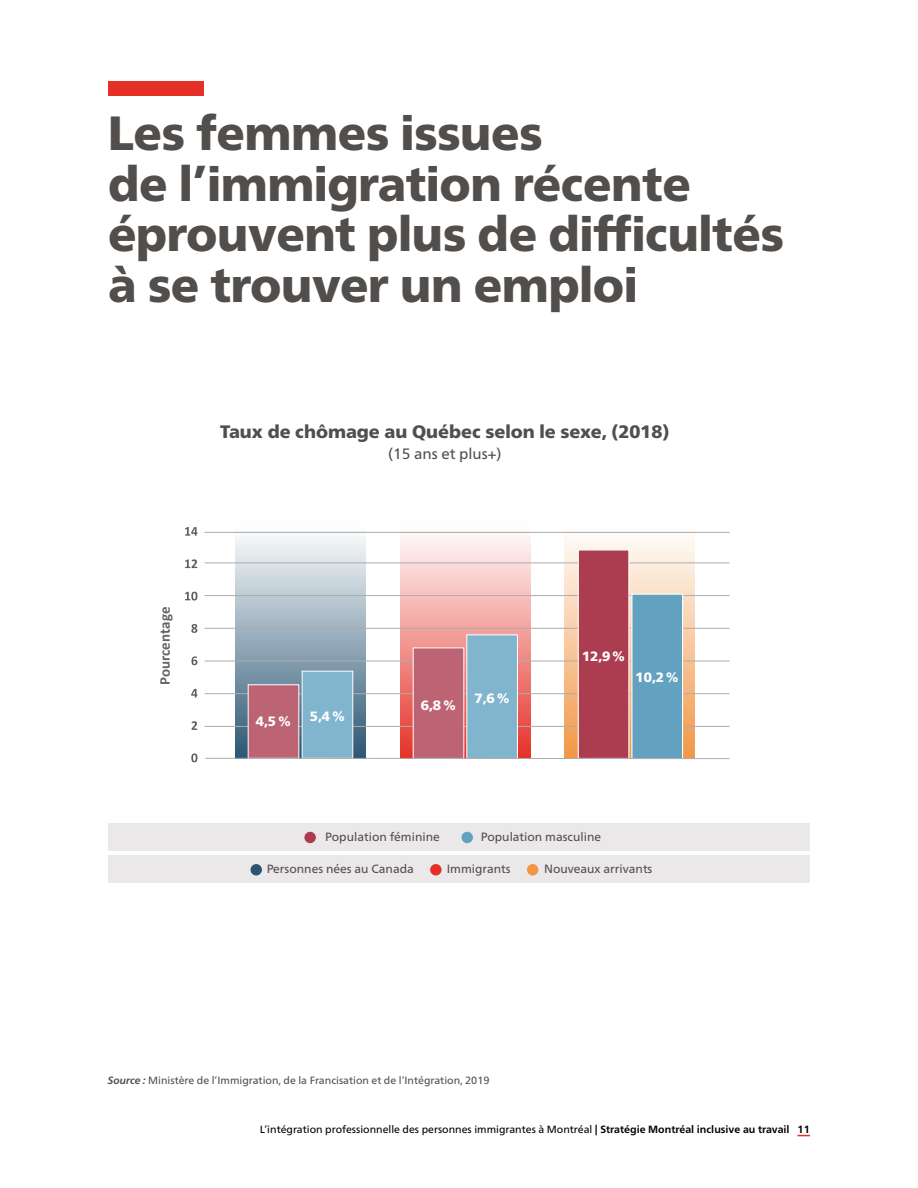
<style>
.page{position:relative;width:918px;height:1188px;background:#fff}
.page>*{position:absolute;margin:0;border:0;box-sizing:border-box;transform-origin:0 0}
.t1{font:900 48px/51px "Frutiger Pro";letter-spacing:-.01em;color:#514e4c}
.t2{font:900 18px "Frutiger Pro";color:#514e4c}
.t3{font:15px "Frutiger Pro";color:#514e4c}
.t4{font:700 15px "Calibri";color:#676362}
.t5{font:900 13.5px "Frutiger Pro";color:#fff}
.t6{font:12px "Frutiger Pro";color:#514e4c}
.t7{font:10.5px "Frutiger Pro";color:#000}
.t8{font:10.5px "Frutiger Pro";color:#514e4c}
.s1{font-weight:700;font-style:italic}
.s2{font-weight:700}
</style>
<div class="page">
<svg style="left:797px;top:1135px;width:13px;height:1px"></svg>
<svg style="left:235px;top:531px;width:131px;height:227px;background:#acbcc8"></svg>
<svg style="left:400px;top:531px;width:131px;height:227px;background:#f5b7b4"></svg>
<svg style="left:565px;top:531px;width:130px;height:227px"></svg>
<hr style="left:205px;top:532px;width:525px;height:1px;background:#acacac">
<hr style="left:205px;top:563px;width:525px;height:1px;background:#acacac">
<hr style="left:205px;top:595px;width:525px;height:1px;background:#acacac">
<hr style="left:205px;top:628px;width:525px;height:1px;background:#acacac">
<hr style="left:205px;top:661px;width:525px;height:1px;background:#acacac">
<hr style="left:205px;top:693px;width:525px;height:1px;background:#acacac">
<hr style="left:205px;top:726px;width:525px;height:1px;background:#acacac">
<div style="left:108px;top:823px;width:702px;height:27px;background:#eae8e9"></div>
<div style="left:304px;top:832px;width:12px;height:11px;background:#ac3d51;border-radius:50%"></div>
<div style="left:462px;top:832px;width:11px;height:11px;background:#62a1c0;border-radius:50%"></div>
<div style="left:108px;top:81px;width:95px;height:14px;background:#e63027"></div>
<div style="left:578px;top:549px;width:51px;height:210px;background:#ac3d51;border:1px solid #fff"></div>
<div style="left:631px;top:594px;width:52px;height:166px;background:#62a1c0;border:1px solid #fff"></div>
<div style="left:413px;top:648px;width:51px;height:111px;background:#bd6474;border:1px solid #fff"></div>
<div style="left:466px;top:634px;width:52px;height:125px;background:#81b4cd;border:1px solid #fff"></div>
<div style="left:248px;top:684px;width:51px;height:75px;background:#bd6474;border:1px solid #fff"></div>
<div style="left:302px;top:671px;width:51px;height:88px;background:#81b4cd;border:1px solid #fff"></div>
<svg style="left:191px;top:753px;width:6px;height:9px"></svg>
<svg style="left:192px;top:721px;width:5px;height:9px"></svg>
<svg style="left:191px;top:689px;width:7px;height:8px"></svg>
<svg style="left:192px;top:656px;width:5px;height:9px"></svg>
<svg style="left:191px;top:624px;width:6px;height:9px"></svg>
<svg style="left:185px;top:592px;width:12px;height:9px"></svg>
<svg style="left:185px;top:559px;width:12px;height:9px"></svg>
<svg style="left:185px;top:527px;width:13px;height:9px"></svg>
<div style="left:108px;top:855px;width:702px;height:28px;background:#eae8e9"></div>
<div style="left:251px;top:864px;width:11px;height:12px;background:#2a5573;border-radius:50%"></div>
<div style="left:430px;top:864px;width:12px;height:12px;background:#e63027;border-radius:50%"></div>
<div style="left:527px;top:864px;width:11px;height:12px;background:#f29644;border-radius:50%"></div>
<hr style="left:205px;top:758px;width:525px;height:1px;background:#acacac">
<h1 class="t1" style="left:108px;top:107px;width:677px">Les femmes issues<br>de l’immigration récente éprouvent plus de difficultés à se trouver un emploi</h1>
<h2 class="t2" style="left:220px;top:421px;width:451px">Taux de chômage au Québec selon le sexe, (2018)</h2>
<h3 class="t3" style="left:388px;top:445px;width:115px">(15 ans et plus+)</h3>
<h3 class="t4" style="left:154px;top:685px;width:80px;rotate:-90deg">Pourcentage</h3>
<p class="t5" style="left:256px;top:714px;width:37px">4,5 %</p>
<p class="t5" style="left:310px;top:708px;width:37px">5,4 %</p>
<p class="t5" style="left:421px;top:697px;width:37px">6,8 %</p>
<p class="t5" style="left:474px;top:690px;width:37px">7,6 %</p>
<p class="t5" style="left:582px;top:649px;width:45px">12,9%</p>
<p class="t5" style="left:636px;top:669px;width:45px">10,2%</p>
<p class="t6" style="left:325px;top:829px;width:116px">Population féminine</p>
<p class="t6" style="left:481px;top:829px;width:122px">Population masculine</p>
<p class="t6" style="left:267px;top:862px;width:149px">Personnes nées au Canada</p>
<p class="t6" style="left:447px;top:862px;width:65px">Immigrants</p>
<p class="t6" style="left:544px;top:862px;width:110px">Nouveaux arrivants</p>
<p class="t8" style="left:108px;top:1074px;width:383px"><span class="s1">Source :</span> Ministère de l’Immigration, de la Francisation et de l’Intégration, 2019</p>
<p class="t7" style="left:260px;top:1122px;width:552px">L’intégration professionnelle des personnes immigrantes à Montréal <span class="s2">| Stratégie Montréal inclusive au travail 11</span></p>
</div>
